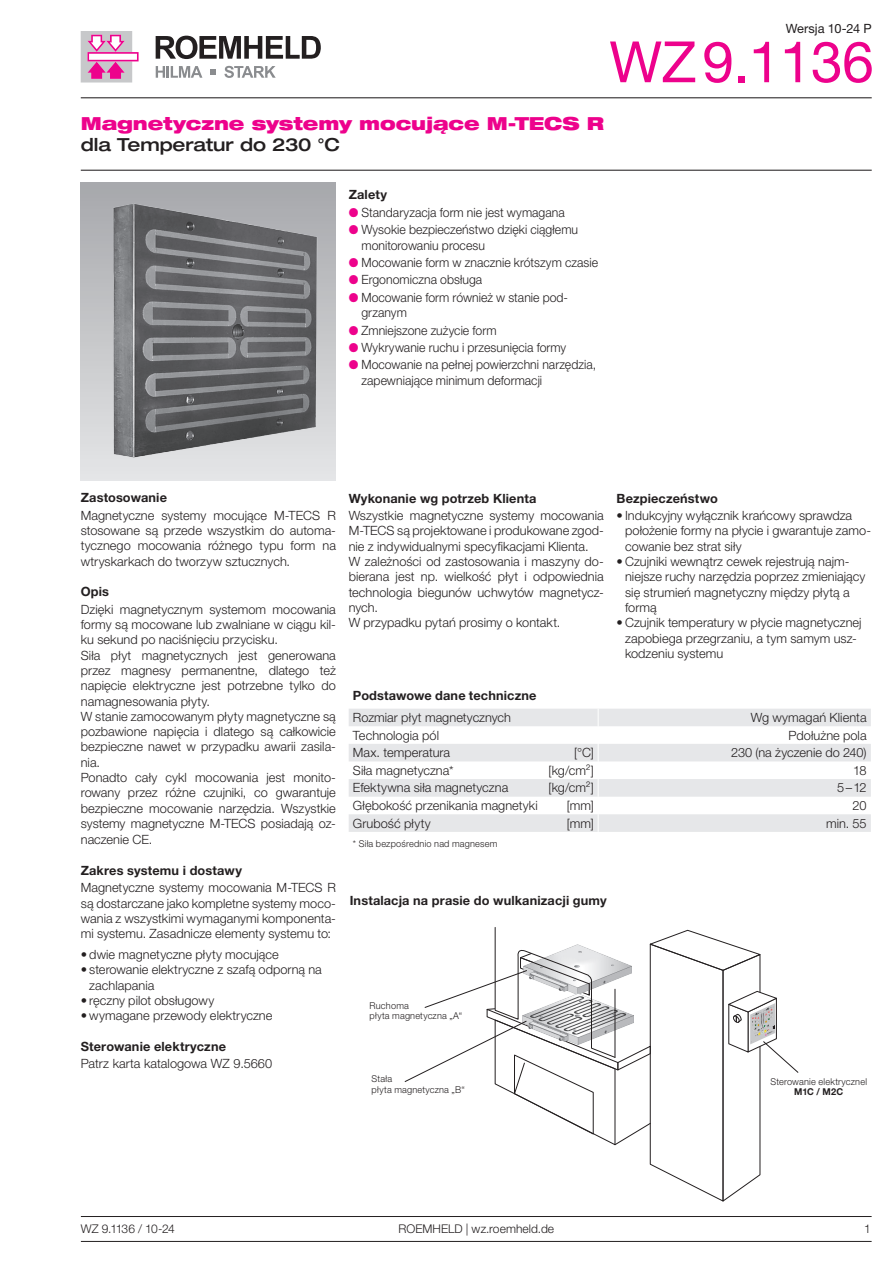
<style>
.page{position:relative;width:893px;height:1263px;background:#fff}
.page>*{position:absolute;margin:0;border:0;box-sizing:border-box;transform-origin:0 0}
.t1{font:57px "Helvetica Neue LT Pro";letter-spacing:-.01em;color:#ed028c}
.t2{font:900 expanded 18px "Helvetica Neue LT Pro";letter-spacing:-.01em;color:#ed028c}
.t3{font:500 expanded 18px "Helvetica Neue LT Pro";letter-spacing:-.01em;color:#231f20}
.t4{font:300 12.75px/15.3px "Helvetica Neue LT Pro";letter-spacing:.005em;color:#231f20}
.t5{font:300 12.75px/15.3px "Helvetica Neue LT Pro";letter-spacing:.005em;color:#231f20;scale:.96 1}
.t6{font:700 12.75px "Helvetica Neue LT Pro";letter-spacing:.01em;color:#231f20}
.t7{font:12.75px "Helvetica Neue LT Pro";color:#231f20}
.t8{font:300 12px "Helvetica Neue LT Pro";letter-spacing:.005em;color:#231f20}
.t9{font:300 12px "Helvetica Neue LT Pro";letter-spacing:-.055em;color:#231f20}
.t10{font:300 9.45px/10.5px "Helvetica Neue LT Pro";letter-spacing:.02em;color:#231f20}
.t11{font:700 9.45px "Helvetica Neue LT Pro";letter-spacing:.01em;color:#231f20}
.s1{color:#ed028c}
</style>
<div class="page">
<hr style="left:81px;top:170px;width:791px;height:1px;background:#231f20">
<hr style="left:81px;top:97px;width:791px;height:1px;background:#231f20">
<svg style="left:156px;top:36px;width:165px;height:23px"></svg>
<svg style="left:156px;top:66px;width:46px;height:12px"></svg>
<svg style="left:224px;top:66px;width:52px;height:12px"></svg>
<svg style="left:210px;top:69px;width:6px;height:6px"></svg>
<svg style="left:81px;top:31px;width:58px;height:52px"></svg>
<svg style="left:81px;top:183px;width:255px;height:297px;background:#c9cbcd"></svg>
<img style="left:81px;top:192px;width:255px;height:276px">
<svg style="left:349px;top:709px;width:522px;height:123px;fill:#e6e7e9"></svg>
<svg style="left:598px;top:709px;width:1px;height:123px"></svg>
<svg style="left:404px;top:927px;width:395px;height:275px"></svg>
<hr style="left:81px;top:1241px;width:791px;height:1px;background:#231f20">
<hr style="left:81px;top:1216px;width:791px;height:1px;background:#231f20">
<p class="t7" style="left:786px;top:20px;width:87px">Wersja 10-24 P</p>
<h1 class="t1" style="left:609px;top:27px;width:266px">WZ9.1136</h1>
<h2 class="t2" style="left:81px;top:112px;width:525px">Magnetyczne systemy mocujące M-TECS R</h2>
<h2 class="t3" style="left:81px;top:133px;width:261px">dla Temperatur do 230 °C</h2>
<p class="t6" style="left:349px;top:187px;width:40px">Zalety</p>
<p class="t5" style="left:349px;top:204px;width:227px"><span class="s1">●</span> Standaryzacja form nie jest wymagana</p>
<p class="t5" style="left:361px;top:222px;width:227px;text-indent:-13px"><span class="s1">●</span> Wysokie bezpieczeństwo dzięki ciągłemu monitorowaniu procesu</p>
<p class="t5" style="left:349px;top:255px;width:261px"><span class="s1">●</span> Mocowanie form w znacznie krótszym czasie</p>
<p class="t5" style="left:349px;top:272px;width:141px"><span class="s1">●</span> Ergonomiczna obsługa</p>
<p class="t5" style="left:361px;top:289px;width:217px;text-indent:-13px"><span class="s1">●</span> Mocowanie form również w stanie pod&shy;grzanym</p>
<p class="t5" style="left:349px;top:322px;width:155px"><span class="s1">●</span> Zmniejszone zużycie form</p>
<p class="t5" style="left:349px;top:340px;width:228px"><span class="s1">●</span> Wykrywanie ruchu i przesunięcia formy</p>
<p class="t5" style="left:361px;top:357px;width:246px;text-indent:-13px"><span class="s1">●</span> Mocowanie na pełnej powierzchni narzędzia, zapewniające minimum deformacji</p>
<p class="t6" style="left:81px;top:490px;width:88px">Zastosowanie</p>
<p class="t4" style="left:81px;top:507px;width:257px;text-align:justify">Magnetyczne systemy mocujące M-TECS R stosowane są przede wszystkim do automa&shy;tycznego mocowania różnego typu form na wtryskarkach do tworzyw sztucznych.</p>
<p class="t6" style="left:81px;top:584px;width:30px">Opis</p>
<p class="t4" style="left:81px;top:601px;width:257px">Dzięki magnetycznym systemom mocowania formy są mocowane lub zwalniane w ciągu kil&shy;ku sekund po naciśnięciu przycisku.<br>Siła płyt magnetycznych jest generowana przez magnesy permanentne, dlatego też napięcie elektryczne jest potrzebne tylko do namagnesowania płyty.<br>W stanie zamocowanym płyty magnetyczne są pozbawione napięcia i dlatego są całkowicie bezpieczne nawet w przypadku awarii zasila&shy;nia.<br>Ponadto cały cykl mocowania jest monito&shy;rowany przez różne czujniki, co gwarantuje bezpieczne mocowanie narzędzia. Wszystkie systemy magnetyczne M-TECS posiadają oz&shy;naczenie CE.</p>
<p class="t6" style="left:81px;top:862px;width:163px">Zakres systemu i dostawy</p>
<p class="t4" style="left:81px;top:880px;width:257px;text-align:justify">Magnetyczne systemy mocowania M-TECS R są dostarczane jako kompletne systemy moco&shy;wania z wszystkimi wymaganymi komponenta&shy;mi systemu. Zasadnicze elementy systemu to:</p>
<p class="t4" style="left:81px;top:947px;width:200px">• dwie magnetyczne płyty mocujące</p>
<p class="t4" style="left:89px;top:962px;width:234px;text-indent:-9px">• sterowanie elektryczne z szafą odporną na zachlapania</p>
<p class="t4" style="left:81px;top:992px;width:135px">• ręczny pilot obsługowy</p>
<p class="t4" style="left:81px;top:1008px;width:193px">• wymagane przewody elektryczne</p>
<p class="t6" style="left:81px;top:1038px;width:147px">Sterowanie elektryczne</p>
<p class="t4" style="left:81px;top:1056px;width:193px">Patrz karta katalogowa WZ 9.5660</p>
<p class="t6" style="left:349px;top:490px;width:189px">Wykonanie wg potrzeb Klienta</p>
<p class="t4" style="left:349px;top:508px;width:257px">Wszystkie magnetyczne systemy mocowania M-TECS są projektowane i produkowane zgod&shy;nie z indywidualnymi specyfikacjami Klienta.<br>W zależności od zastosowania i maszyny do&shy;bierana jest np. wielkość płyt i odpowiednia technologia biegunów uchwytów magnetycz&shy;nych.<br>W przypadku pytań prosimy o kontakt.</p>
<p class="t6" style="left:617px;top:490px;width:103px">Bezpieczeństwo</p>
<p class="t4" style="left:625px;top:508px;width:248px;text-indent:-9px">• Indukcyjny wyłącznik krańcowy sprawdza położenie formy na płycie i gwarantuje zamo&shy;cowanie bez strat siły</p>
<p class="t4" style="left:625px;top:553px;width:242px;text-indent:-9px">• Czujniki wewnątrz cewek rejestrują najm&shy;niejsze ruchy narzędzia poprzez zmieniający się strumień magnetyczny między płytą a formą</p>
<p class="t4" style="left:625px;top:615px;width:238px;text-indent:-9px">• Czujnik temperatury w płycie magnetycznej zapobiega przegrzaniu, a tym samym usz&shy;kodzeniu systemu</p>
<p class="t6" style="left:353px;top:688px;width:185px">Podstawowe dane techniczne</p>
<p class="t4" style="left:353px;top:709px;width:160px">Rozmiar płyt magnetycznych</p>
<p class="t4" style="left:751px;top:709px;width:117px">Wg wymagań Klienta</p>
<p class="t4" style="left:353px;top:727px;width:88px">Technologia pól</p>
<p class="t4" style="left:788px;top:727px;width:80px">Pdołużne pola</p>
<p class="t4" style="left:353px;top:745px;width:99px">Max. temperatura</p>
<p class="t4" style="left:574px;top:745px;width:21px">[°C]</p>
<p class="t4" style="left:731px;top:745px;width:137px">230 (na życzenie do 240)</p>
<p class="t4" style="left:353px;top:762px;width:102px">Siła magnetyczna*</p>
<p class="t4" style="left:549px;top:762px;width:47px">[kg/cm²]</p>
<p class="t4" style="left:853px;top:762px;width:15px">18</p>
<p class="t4" style="left:353px;top:780px;width:157px">Efektywna siła magnetyczna</p>
<p class="t4" style="left:549px;top:780px;width:47px">[kg/cm²]</p>
<p class="t4" style="left:837px;top:780px;width:31px">5–12</p>
<p class="t4" style="left:353px;top:797px;width:186px">Głębokość przenikania magnetyki</p>
<p class="t4" style="left:567px;top:797px;width:28px">[mm]</p>
<p class="t4" style="left:853px;top:797px;width:15px">20</p>
<p class="t4" style="left:353px;top:815px;width:79px">Grubość płyty</p>
<p class="t4" style="left:567px;top:815px;width:28px">[mm]</p>
<p class="t4" style="left:826px;top:815px;width:42px">min. 55</p>
<p class="t10" style="left:353px;top:838px;width:146px">* Siła bezpośrednio nad magnesem</p>
<p class="t6" style="left:350px;top:892px;width:258px">Instalacja na prasie do wulkanizacji gumy</p>
<p class="t10" style="left:369px;top:1000px;width:94px">Ruchoma<br>płyta magnetyczna „A“</p>
<p class="t10" style="left:372px;top:1073px;width:95px">Stała<br>płyta magnetyczna „B“</p>
<p class="t10" style="left:770px;top:1076px;width:98px">Sterowanie elektrycznel</p>
<p class="t11" style="left:794px;top:1086px;width:51px">M1C / M2C</p>
<p class="t9" style="left:81px;top:1221px;width:96px">WZ 9.1136 / 10-24</p>
<p class="t8" style="left:398px;top:1221px;width:157px">ROEMHELD | wz.roemheld.de</p>
<p class="t8" style="left:864px;top:1221px;width:8px">1</p>
</div>
